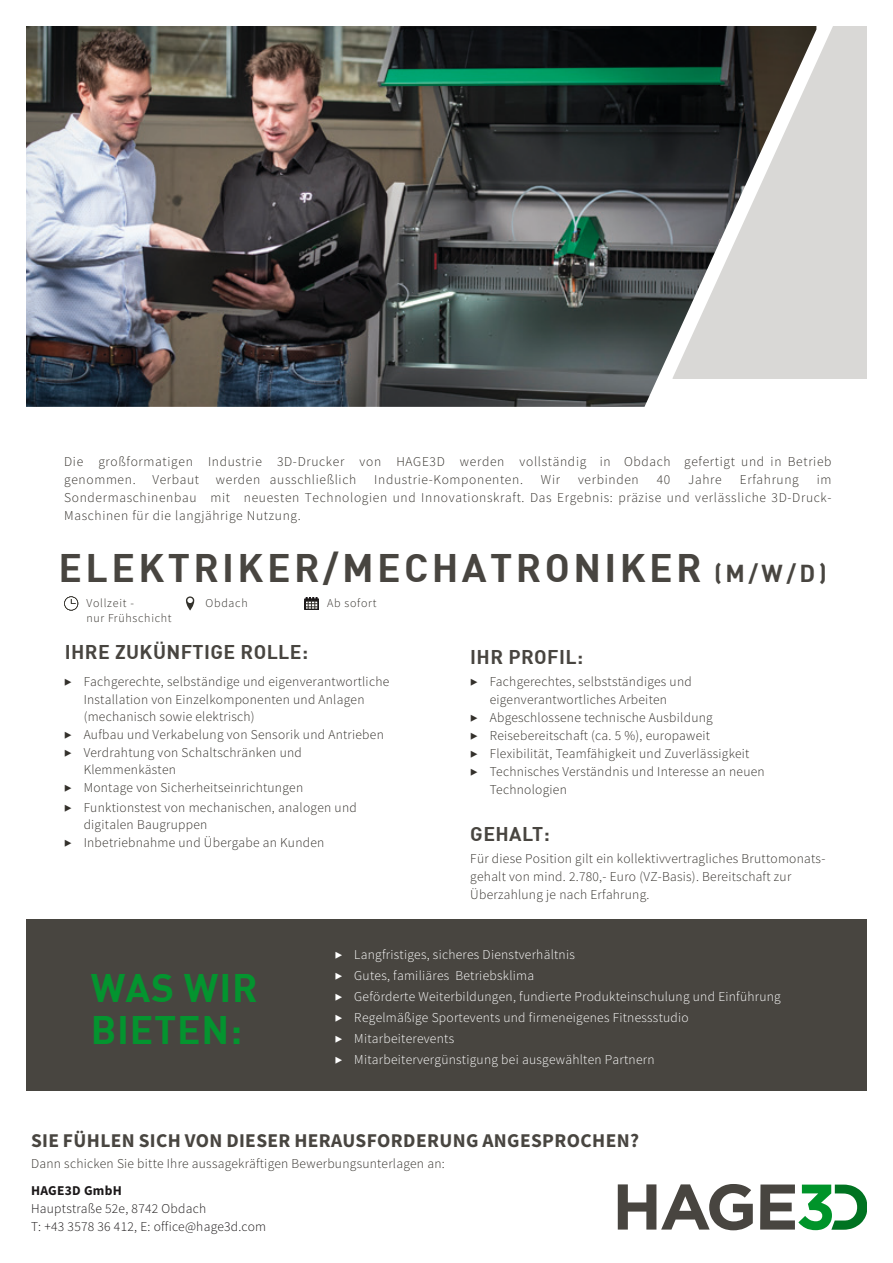
<style>
.page{position:relative;width:893px;height:1263px;background:#fff}
.page>*{position:absolute;margin:0;border:0;box-sizing:border-box;transform-origin:0 0}
.t1{font:700 39px "DIN";letter-spacing:.09em;color:#484540}
.t2{font:700 39px/42px "DIN";letter-spacing:.02em;color:#04942f}
.t3{font:700 19.5px "Source Sans Pro";letter-spacing:.02em;color:#484540}
.t4{font:700 19.5px "DIN";letter-spacing:.02em;color:#484540}
.t5{font:300 13.5px/18px "Source Sans Pro";letter-spacing:.02em;color:#33302b}
.t6{font:300 13.5px/21px "Source Sans Pro";letter-spacing:.02em;color:#fff}
.t7{font:300 13.5px/18px "Source Sans Pro";letter-spacing:.05em;color:#33302b}
.t8{font:300 13.5px/18px "Source Sans Pro";letter-spacing:.02em;color:#1b1819}
.t9{font:700 13.5px "Source Sans Pro";letter-spacing:.02em;color:#1b1819}
.t10{font:300 12px "Source Sans Pro";letter-spacing:.06em;color:#33302b}
.s1{font-size:24px}
</style>
<div class="page">
<svg style="left:618px;top:1184px;width:135px;height:46px"></svg>
<svg style="left:760px;top:1184px;width:107px;height:46px"></svg>
<img style="left:26px;top:26px;width:647px;height:381px">
<svg style="left:673px;top:26px;width:194px;height:353px;background:#a1a1a0"></svg>
<div style="left:0;top:919px;width:893px;height:172px;background:#484540"></div>
<div style="left:0;top:0;width:26px;height:1263px;background:#fff"></div>
<div style="left:867px;top:0;width:26px;height:1263px;background:#fff"></div>
<svg style="left:305px;top:597px;width:14px;height:13px"></svg>
<svg style="left:186px;top:596px;width:8px;height:14px"></svg>
<svg style="left:64px;top:596px;width:14px;height:14px"></svg>
<p class="t7" style="left:64px;top:452px;width:769px">Die großformatigen Industrie 3D-Drucker von HAGE3D werden vollständig in Obdach gefertigt und in Betrieb genommen. Verbaut werden ausschließlich</p>
<p class="t7" style="left:374px;top:470px;width:150px">Industrie-Komponenten.</p>
<p class="t5" style="left:541px;top:470px;width:21px">Wir</p>
<p class="t7" style="left:578px;top:470px;width:62px">verbinden</p>
<p class="t5" style="left:657px;top:470px;width:15px">40</p>
<p class="t5" style="left:688px;top:470px;width:35px">Jahre</p>
<p class="t7" style="left:740px;top:470px;width:61px">Erfahrung</p>
<p class="t5" style="left:64px;top:470px;width:769px;text-align:justify;text-indent:753px">im Sondermaschinenbau mit neuesten Technologien und Innovationskraft. Das Ergebnis: präzise und verlässliche 3D-Druck-Maschinen für die langjährige Nutzung.</p>
<h1 class="t1" style="left:58px;top:542px;width:770px">ELEKTRIKER/MECHATRONIKER <span class="s1">(M/W/D)</span></h1>
<p class="t10" style="left:86px;top:596px;width:49px">Vollzeit -</p>
<p class="t10" style="left:327px;top:596px;width:51px">Ab sofort</p>
<p class="t10" style="left:86px;top:610px;width:87px">nur Frühschicht</p>
<p class="t10" style="left:206px;top:596px;width:44px">Obdach</p>
<h2 class="t4" style="left:65px;top:639px;width:245px">IHRE ZUKÜNFTIGE ROLLE:</h2>
<p class="t5" style="left:64px;top:672px;width:327px">▶ Fachgerechte, selbständige und eigenverantwortliche</p>
<p class="t5" style="left:84px;top:690px;width:282px">Installation von Einzelkomponenten und Anlagen</p>
<p class="t5" style="left:84px;top:708px;width:173px">(mechanisch sowie elektrisch)</p>
<p class="t5" style="left:64px;top:726px;width:321px">▶ Aufbau und Verkabelung von Sensorik und Antrieben</p>
<p class="t5" style="left:64px;top:744px;width:239px">▶ Verdrahtung von Schaltschränken und</p>
<p class="t5" style="left:64px;top:760px;width:241px;text-indent:19px">Klemmenkästen<br>▶ Montage von Sicherheitseinrichtungen</p>
<p class="t5" style="left:64px;top:798px;width:294px">▶ Funktionstest von mechanischen, analogen und</p>
<p class="t5" style="left:84px;top:816px;width:125px">digitalen Baugruppen</p>
<p class="t5" style="left:64px;top:834px;width:262px">▶ Inbetriebnahme und Übergabe an Kunden</p>
<h2 class="t4" style="left:470px;top:644px;width:114px">IHR PROFIL:</h2>
<p class="t5" style="left:470px;top:673px;width:223px">▶ Fachgerechtes, selbstständiges und</p>
<p class="t5" style="left:490px;top:691px;width:179px">eigenverantwortliches Arbeiten</p>
<p class="t5" style="left:470px;top:709px;width:244px">▶ Abgeschlossene technische Ausbildung</p>
<p class="t5" style="left:470px;top:727px;width:241px">▶ Reisebereitschaft (ca. 5 %), europaweit</p>
<p class="t5" style="left:470px;top:745px;width:281px">▶ Flexibilität, Teamfähigkeit und Zuverlässigkeit</p>
<p class="t5" style="left:470px;top:763px;width:296px">▶ Technisches Verständnis und Interesse an neuen</p>
<p class="t5" style="left:490px;top:781px;width:79px">Technologien</p>
<h2 class="t4" style="left:470px;top:821px;width:81px">GEHALT:</h2>
<p class="t5" style="left:470px;top:849px;width:357px">Für diese Position gilt ein kollektivvertragliches Bruttomonats&shy;gehalt von mind. 2.780,- Euro (VZ-Basis). Bereitschaft zur<br>Überzahlung je nach Erfahrung.</p>
<h1 class="t2" style="left:91px;top:965px;width:168px">WAS WIR<br>BIETEN:</h1>
<p class="t6" style="left:335px;top:944px;width:448px">▶ Langfristiges, sicheres Dienstverhältnis<br>▶ Gutes, familiäres Betriebsklima<br>▶ Geförderte Weiterbildungen, fundierte Produkteinschulung und Einführung ▶ Regelmäßige Sportevents und firmeneigenes Fitnessstudio<br>▶ Mitarbeiterevents<br>▶ Mitarbeitervergünstigung bei ausgewählten Partnern</p>
<h2 class="t3" style="left:31px;top:1128px;width:610px">SIE FÜHLEN SICH VON DIESER HERAUSFORDERUNG ANGESPROCHEN?</h2>
<p class="t5" style="left:31px;top:1154px;width:415px">Dann schicken Sie bitte Ihre aussagekräftigen Bewerbungsunterlagen an:</p>
<p class="t9" style="left:31px;top:1181px;width:92px">HAGE3D GmbH</p>
<p class="t8" style="left:31px;top:1199px;width:237px">Hauptstraße 52e, 8742 Obdach<br>T: +43 3578 36 412, E: office@hage3d.com</p>
</div>
